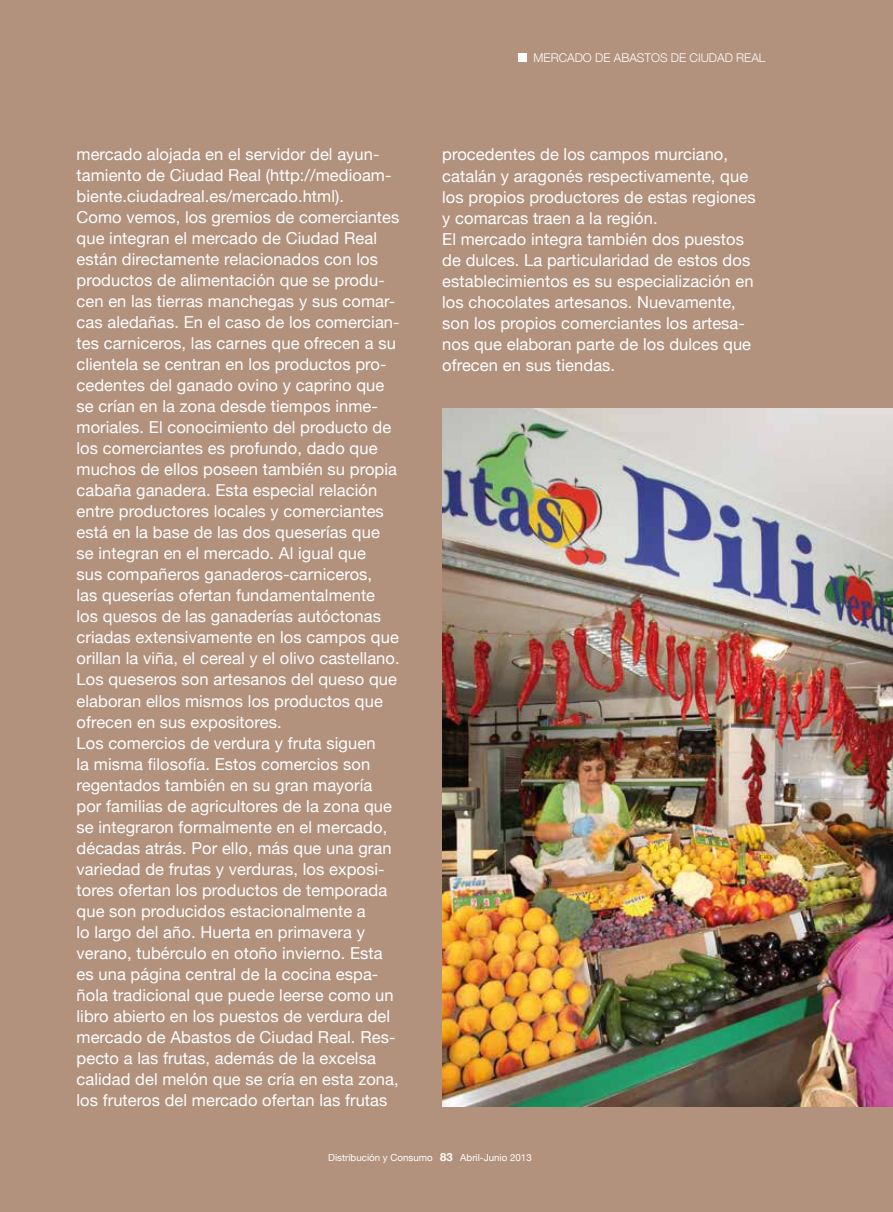
<style>
.page{position:relative;width:893px;height:1212px;background:#b2917d}
.page>*{position:absolute;margin:0;border:0;box-sizing:border-box;transform-origin:0 0}
.t1{font:16.5px/21px "Helvetica Neue";letter-spacing:.005em;color:#fff}
.t2{font:300 12px "Helvetica Neue";color:#fff}
.t3{font:9.75px "Helvetica Neue";color:#fff}
.s1{font-weight:700;font-size:11.25px}
</style>
<div class="page">
<img style="left:442px;top:408px;width:451px;height:698px">
<div style="left:518px;top:53px;width:9px;height:9px;background:#fff"></div>
<p class="t2" style="left:534px;top:48px;width:19px">MERCADO</p>
<p class="t2" style="left:595px;top:48px;width:43px">DE ABASTOS</p>
<p class="t2" style="left:671px;top:48px;width:35px">DE CIUDAD</p>
<p class="t2" style="left:736px;top:48px;width:16px">REAL</p>
<p class="t1" style="left:77px;top:143px;width:325px">mercado alojada en el servidor del ayun&shy;tamiento de Ciudad Real (http://medioam&shy;biente.ciudadreal.es/mercado.html).<br>Como vemos, los gremios de comerciantes que integran el mercado de Ciudad Real están directamente relacionados con los productos de alimentación que se produ&shy;cen en las tierras manchegas y sus comar&shy;cas aledañas. En el caso de los comercian&shy;tes carniceros, las carnes que ofrecen a su clientela se centran en los productos pro&shy;cedentes del ganado ovino y caprino que se crían en la zona desde tiempos inme&shy;moriales. El conocimiento del producto de los comerciantes es profundo, dado que muchos de ellos poseen también su propia cabaña ganadera. Esta especial relación entre productores locales y comerciantes está en la base de las dos queserías que se integran en el mercado. Al igual que<br>sus compañeros ganaderos-carniceros,<br>las queserías ofertan fundamentalmente los quesos de las ganaderías autóctonas criadas extensivamente en los campos que orillan la viña, el cereal y el olivo castellano.<br>Los queseros son artesanos del queso que elaboran ellos mismos los productos que ofrecen en sus expositores.<br>Los comercios de verdura y fruta siguen<br>la misma filosofía. Estos comercios son regentados también en su gran mayoría por familias de agricultores de la zona que se integraron formalmente en el mercado, décadas atrás. Por ello, más que una gran variedad de frutas y verduras, los exposi&shy;tores ofertan los productos de temporada que son producidos estacionalmente a<br>lo largo del año. Huerta en primavera y verano, tubérculo en otoño invierno. Esta es una página central de la cocina espa&shy;ñola tradicional que puede leerse como un libro abierto en los puestos de verdura del mercado de Abastos de Ciudad Real. Res&shy;pecto a las frutas, además de la excelsa calidad del melón que se cría en esta zona, los fruteros del mercado ofertan las frutas</p>
<p class="t1" style="left:442px;top:143px;width:315px">procedentes de los campos murciano, catalán y aragonés respectivamente, que los propios productores de estas regiones y comarcas traen a la región.<br>El mercado integra también dos puestos de dulces. La particularidad de estos dos establecimientos es su especialización en los chocolates artesanos. Nuevamente, son los propios comerciantes los artesa&shy;nos que elaboran parte de los dulces que ofrecen en sus tiendas.</p>
<p class="t3" style="left:328px;top:1149px;width:205px">Distribución y Consumo <span class="s1">83</span> Abril-Junio 2013</p>
</div>
